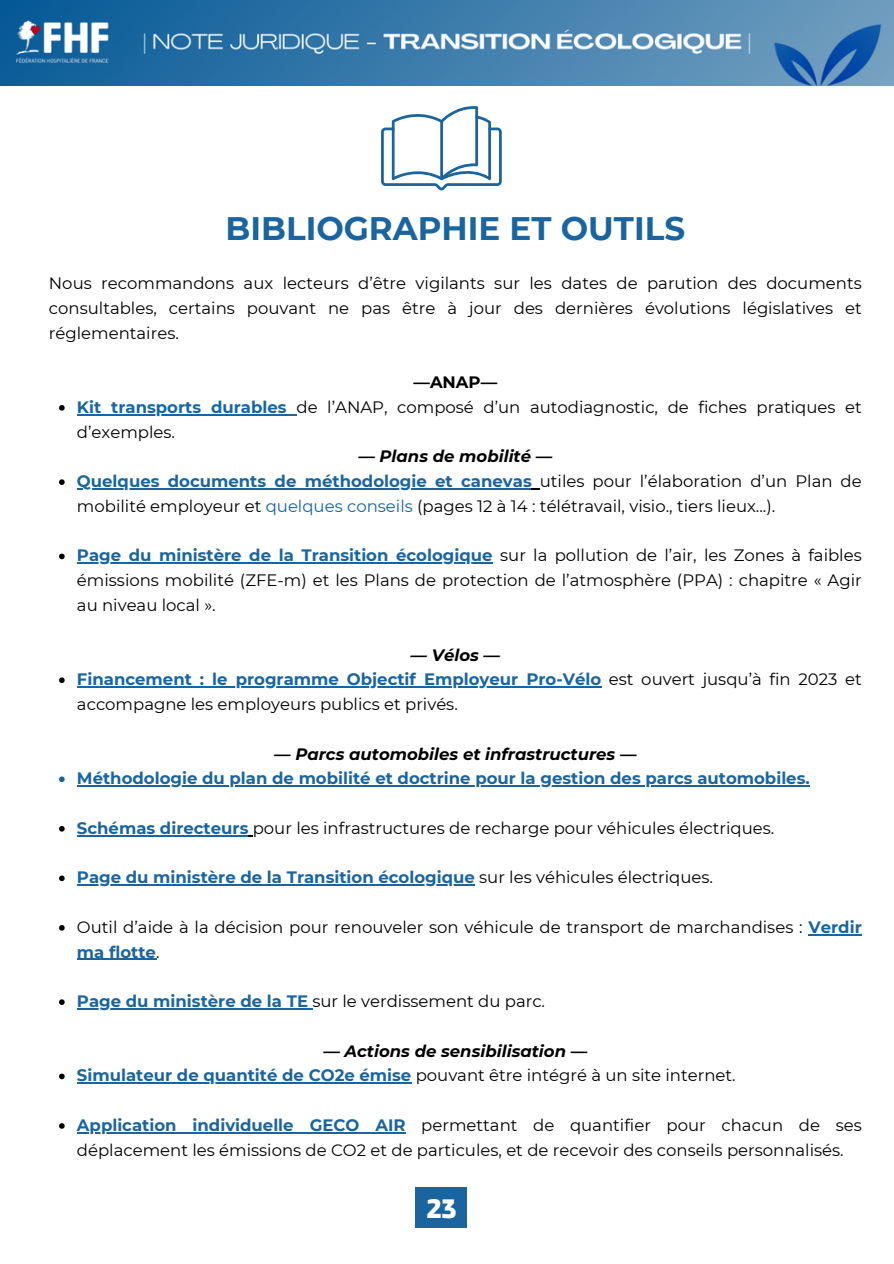
<style>
.page{position:relative;width:894px;height:1264px;background:#fff}
.page>*{position:absolute;margin:0;border:0;box-sizing:border-box;transform-origin:0 0}
.t1{font:700 32.55px "Montserrat";color:#1a659f}
.t2{font:700 27.6px "Thicker";color:#fff}
.t3{font:16.5px/24.8px "Montserrat";color:#000}
.t4{font:700 16.5px "Montserrat";color:#1a659f}
.t5{font:italic 700 16.5px "Montserrat";color:#000}
.t6{font:700 16.5px "Montserrat";color:#000}
.s1{font-weight:700;color:#1a659f}
.s2{color:#1a659f}
.s3{font-weight:400;color:#000}
</style>
<div class="page">
<svg style="left:59px;top:405px;width:6px;height:5px"></svg>
<hr style="left:77px;top:414px;width:219px;height:1px;background:#1a659f">
<svg style="left:59px;top:479px;width:6px;height:6px"></svg>
<hr style="left:77px;top:488px;width:454px;height:1px;background:#1a659f">
<svg style="left:59px;top:553px;width:6px;height:6px"></svg>
<hr style="left:77px;top:562px;width:415px;height:1px;background:#1a659f">
<svg style="left:59px;top:677px;width:6px;height:6px"></svg>
<hr style="left:77px;top:686px;width:524px;height:1px;background:#1a659f">
<svg style="left:59px;top:776px;width:6px;height:6px"></svg>
<hr style="left:77px;top:785px;width:732px;height:1px;background:#1a659f">
<svg style="left:59px;top:826px;width:6px;height:5px"></svg>
<hr style="left:77px;top:835px;width:171px;height:1px;background:#1a659f">
<svg style="left:59px;top:875px;width:6px;height:6px"></svg>
<hr style="left:77px;top:884px;width:397px;height:1px;background:#1a659f">
<svg style="left:59px;top:925px;width:6px;height:5px"></svg>
<hr style="left:808px;top:934px;width:53px;height:1px;background:#1a659f">
<hr style="left:77px;top:958px;width:79px;height:1px;background:#1a659f">
<svg style="left:59px;top:999px;width:6px;height:5px"></svg>
<hr style="left:77px;top:1008px;width:231px;height:1px;background:#1a659f">
<svg style="left:59px;top:1073px;width:6px;height:6px"></svg>
<hr style="left:77px;top:1082px;width:334px;height:1px;background:#1a659f">
<svg style="left:59px;top:1123px;width:6px;height:5px"></svg>
<hr style="left:77px;top:1132px;width:328px;height:1px;background:#1a659f">
<svg style="left:381px;top:106px;width:120px;height:84px"></svg>
<img style="left:0;top:0;width:893px;height:86px">
<div style="left:415px;top:1187px;width:52px;height:40px;background:#1a659f"></div>
<p class="t1" style="left:225px;top:208px;width:461px">BIBLIOGRAPHIE ET OUTILS</p>
<p class="t3" style="left:49px;top:271px;width:814px;text-align:justify">Nous recommandons aux lecteurs d’être vigilants sur les dates de parution des documents consultables, certains pouvant ne pas être à jour des dernières évolutions législatives et réglementaires.</p>
<h1 class="t6" style="left:413px;top:372px;width:85px">—ANAP—</h1>
<p class="t3" style="left:77px;top:394px;width:786px"><span class="s1">Kit transports durables</span> de l’ANAP, composé d’un autodiagnostic, de fiches pratiques et d’exemples.</p>
<p class="t5" style="left:358px;top:446px;width:195px">— Plans de mobilité —</p>
<p class="t3" style="left:77px;top:469px;width:786px"><span class="s1">Quelques documents de méthodologie et canevas</span> utiles pour l’é laboration d’un Plan de mobilité employeur et <span class="s2">quelques conseils</span> (pages 12 à 14 : télétravail, visio., tiers lieux...).</p>
<p class="t3" style="left:77px;top:543px;width:786px;text-align:justify"><span class="s1">Page du ministère de la Transition écologique</span> sur la pollution de l’air, les Zones à faibles émissions mobilité (ZFE-m) et les Plans de protection de l’atmosphère (PPA) : chapitre « Agir au niveau local ».</p>
<p class="t5" style="left:410px;top:644px;width:91px">— Vélos —</p>
<p class="t3" style="left:77px;top:667px;width:786px"><span class="s1">Financement : le programme Objectif Employeur Pro-Vélo</span> est ouvert jusqu’à fin 2023 et accompagne les employeurs publics et privés.</p>
<p class="t5" style="left:274px;top:743px;width:364px">— Parcs automobiles et infrastructures —</p>
<p class="t4" style="left:77px;top:768px;width:734px">Méthodologie du plan de mobilité et doctrine pour la gestion des parcs automobiles.</p>
<p class="t3" style="left:77px;top:815px;width:698px"><span class="s1">Schémas directeurs</span> pour les infrastructures de recharge pour véhicules électriques.</p>
<p class="t4" style="left:77px;top:867px;width:637px">Page du ministère de la Transition écologique <span class="s3">sur les véhicules électriques.</span></p>
<p class="t3" style="left:77px;top:914px;width:786px">Outil d’aide à la décision pour renouveler son véhicule de transport de marchandises : <span class="s1">Verdir ma flotte</span>.</p>
<p class="t3" style="left:77px;top:988px;width:469px"><span class="s1">Page du ministère de la TE</span> sur le verdissement du parc.</p>
<p class="t5" style="left:323px;top:1040px;width:265px">— Actions de sensibilisation —</p>
<p class="t3" style="left:77px;top:1063px;width:660px"><span class="s1">Simulateur de quantité de CO2e émise</span> pouvant être intégré à un site internet.</p>
<p class="t3" style="left:77px;top:1112px;width:786px"><span class="s1">Application individuelle GECO AIR</span> permettant de quantifier pour chacun de ses déplacement les émissions de CO2 et de particules, et de recevoir des conseils personnalisés.</p>
<p class="t2" style="left:427px;top:1193px;width:31px">23</p>
</div>
